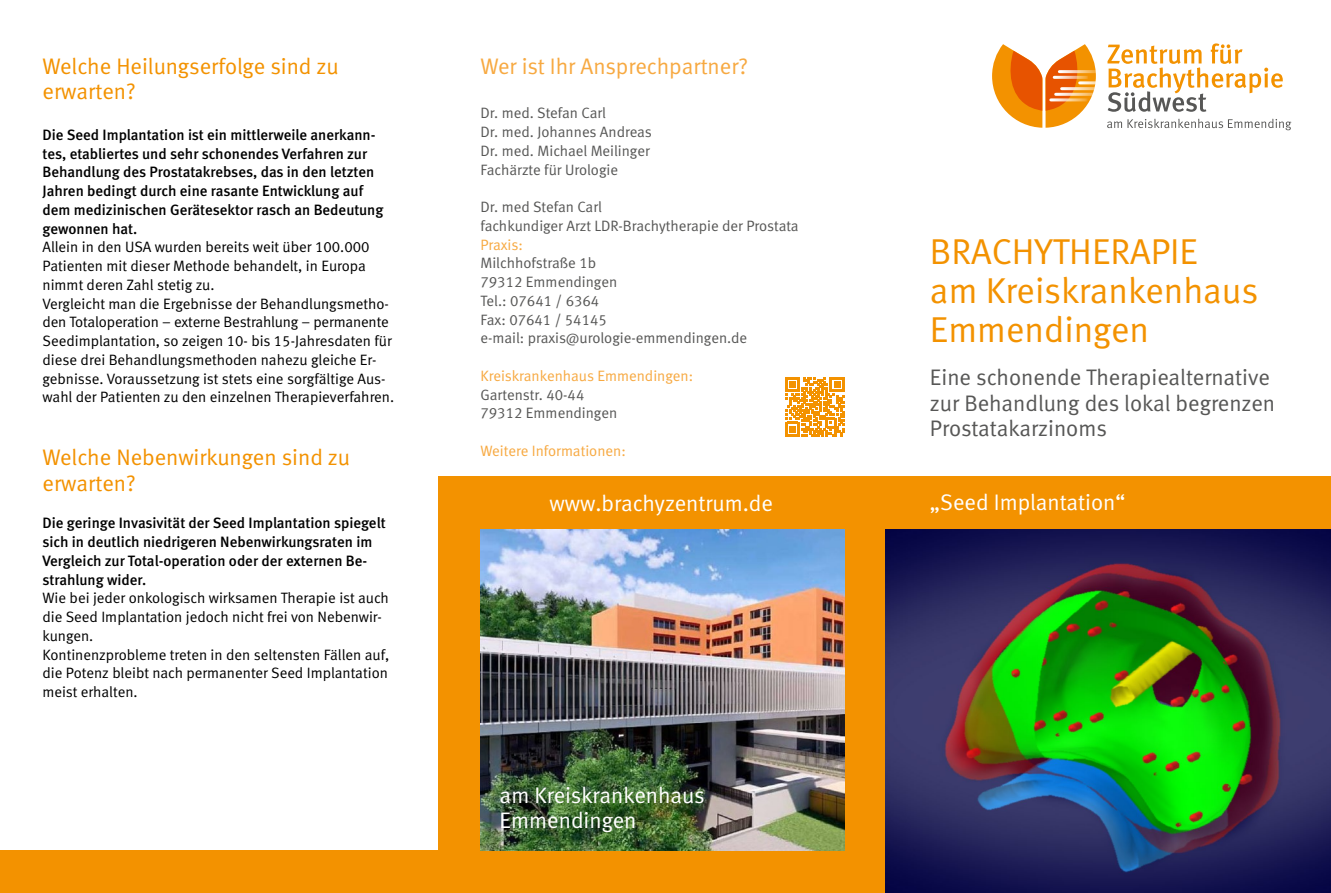
<style>
.page{position:relative;width:1331px;height:893px;background:#fff}
.page>*{position:absolute;margin:0;border:0;box-sizing:border-box;transform-origin:0 0}
.t1{font:36px/39px "Meta Normal LF";color:#f39200}
.t2{font:22.5px/25.5px "Meta Normal LF";color:#575756}
.t3{font:22.5px/25.5px "Meta Normal LF";color:#f39200}
.t4{font:22.5px/25.5px "Meta Normal LF";color:#fff}
.t5{font:22.5px "Meta Normal LF";color:#f7a941}
.t6{font:15px/18.8px "Meta Normal LF";color:#000}
.t7{font:15px/18.8px "Meta Normal LF";color:#575756}
.t8{font:500 15px/18.8px "Meta";color:#000}
.t9{font:15px/18.8px "Meta Medium LF";color:#000}
.t10{font:15px "Meta Normal LF";color:#f7a941}
</style>
<div class="page">
<svg style="left:992px;top:44px;width:104px;height:84px"></svg>
<hr style="left:1056px;top:93px;width:45px;height:3px;background:#fff">
<hr style="left:1051px;top:98px;width:37px;height:3px;background:#fff">
<hr style="left:1054px;top:76px;width:35px;height:3px;background:#fff">
<hr style="left:1080px;top:81px;width:34px;height:3px;background:#fff">
<hr style="left:1059px;top:70px;width:40px;height:3px;background:#fff">
<hr style="left:1062px;top:87px;width:45px;height:3px;background:#fff">
<svg style="left:1107px;top:119px;width:184px;height:11px"></svg>
<svg style="left:1107px;top:43px;width:176px;height:69px"></svg>
<img style="left:884px;top:529px;width:447px;height:364px">
<div style="left:884px;top:476px;width:447px;height:53px;background:#f39200"></div>
<div style="left:438px;top:476px;width:446px;height:417px;background:#f39200"></div>
<img style="left:480px;top:529px;width:365px;height:321px">
<svg style="left:785px;top:377px;width:59px;height:59px"></svg>
<div style="left:0;top:850px;width:448px;height:43px;background:#f39200"></div>
<h2 class="t3" style="left:43px;top:53px;width:298px">Welche Heilungserfolge sind zu erwarten?</h2>
<p class="t8" style="left:43px;top:125px;width:342px">Die Seed Implantation ist ein mittlerweile anerkann&shy;tes, etabliertes und sehr schonendes Verfahren zur Behandlung des Prostatakrebses, das in den letzten Jahren bedingt durch eine rasante Entwicklung auf dem medizinischen Gerätesektor rasch an Bedeutung gewonnen hat.</p>
<p class="t6" style="left:43px;top:238px;width:353px">Allein in den USA wurden bereits weit über 100.000<br>Patienten mit dieser Methode behandelt, in Europa nimmt deren Zahl stetig zu.<br>Vergleicht man die Ergebnisse der Behandlungsmetho&shy;den Totaloperation – externe Bestrahlung – permanente Seedimplantation, so zeigen 10- bis 15-Jahresdaten für diese drei Behandlungsmethoden nahezu gleiche Er&shy;gebnisse. Voraussetzung ist stets eine sorgfältige Aus&shy;wahl der Patienten zu den einzelnen Therapieverfahren.</p>
<h2 class="t3" style="left:43px;top:444px;width:309px">Welche Nebenwirkungen sind zu erwarten?</h2>
<p class="t9" style="left:43px;top:514px;width:345px">Die geringe Invasivität der Seed Implantation spiegelt sich in deutlich niedrigeren Nebenwirkungsraten im Vergleich zur Total-operation oder der externen Be&shy;strahlung wider.</p>
<p class="t6" style="left:43px;top:589px;width:348px">Wie bei jeder onkologisch wirksamen Therapie ist auch die Seed Implantation jedoch nicht frei von Nebenwir&shy;kungen.<br>Kontinenzprobleme treten in den seltensten Fällen auf, die Potenz bleibt nach permanenter Seed Implantation meist erhalten.</p>
<h2 class="t5" style="left:480px;top:53px;width:269px">Wer ist Ihr Ansprechpartner?</h2>
<p class="t7" style="left:480px;top:104px;width:173px">Dr. med. Stefan Carl<br>Dr. med. Johannes Andreas<br>Dr. med. Michael Meilinger<br>Fachärzte für Urologie</p>
<p class="t7" style="left:480px;top:197px;width:320px">Dr. med Stefan Carl<br>fachkundiger Arzt LDR-Brachytherapie der Prostata</p>
<p class="t10" style="left:480px;top:236px;width:44px">Praxis:</p>
<p class="t7" style="left:480px;top:254px;width:268px">Milchhofstraße 1b<br>79312 Emmendingen<br>Tel.: 07641 / 6364<br>Fax: 07641 / 54145<br>e-mail: praxis@urologie-emmendingen.de</p>
<p class="t10" style="left:480px;top:367px;width:214px">Kreiskrankenhaus Emmendingen:</p>
<p class="t7" style="left:480px;top:385px;width:138px">Gartenstr. 40-44<br>79312 Emmendingen</p>
<p class="t10" style="left:480px;top:442px;width:147px">Weitere Informationen:</p>
<h2 class="t4" style="left:549px;top:490px;width:225px">www.brachyzentrum.de</h2>
<h2 class="t4" style="left:930px;top:490px;width:197px">„Seed Implantation“</h2>
<h1 class="t1" style="left:930px;top:232px;width:330px">BRACHYTHERAPIE<br>am Kreiskrankenhaus<br>Emmendingen</h1>
<h2 class="t2" style="left:930px;top:364px;width:347px">Eine schonende Therapiealternative zur Behandlung des lokal begrenzen<br>Prostatakarzinoms</h2>
<h2 class="t4" style="left:500px;top:782px;width:207px">am Kreiskrankenhaus<br>Emmendingen</h2>
</div>
